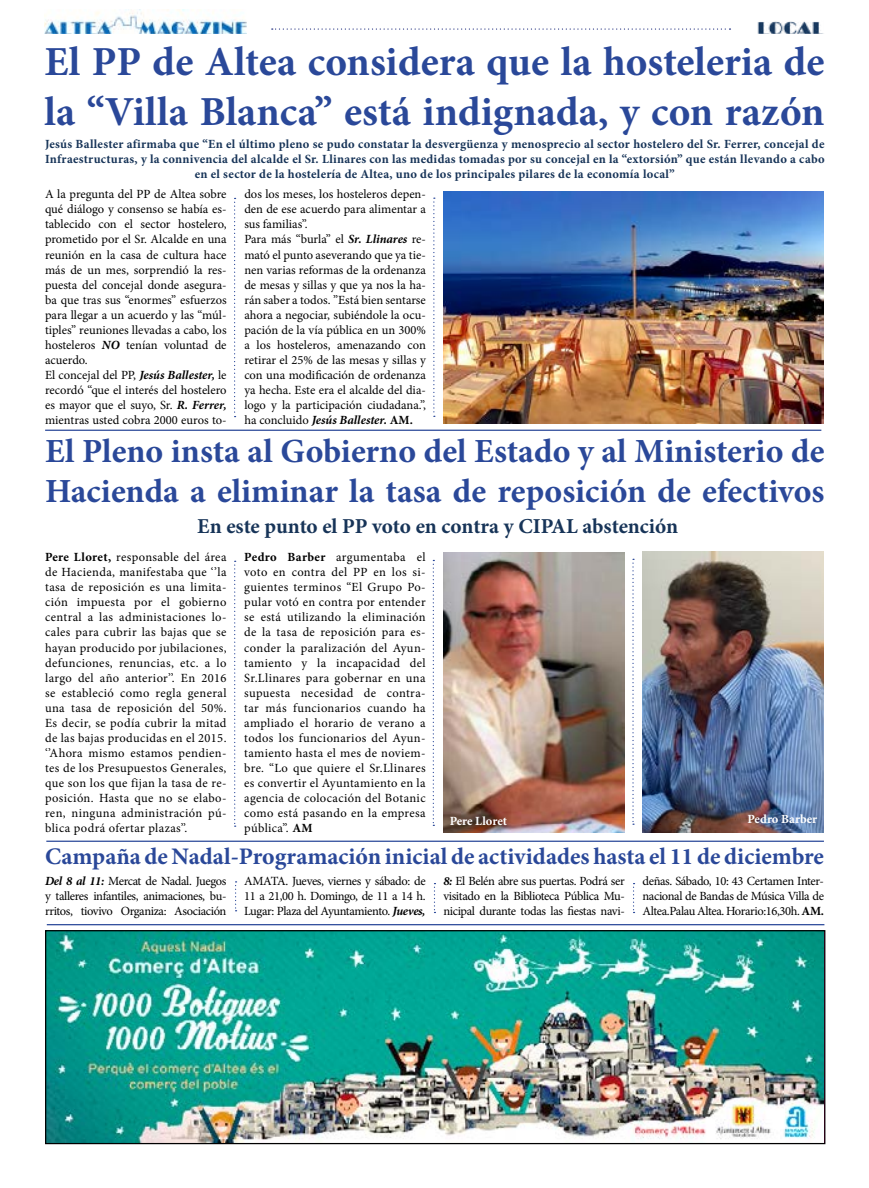
<style>
.page{position:relative;width:869px;height:1188px;background:#fff}
.page>*{position:absolute;margin:0;border:0;box-sizing:border-box;transform-origin:0 0}
.t1{font:700 41.25px/49.5px "Minion Pro";color:#2a4899}
.t2{font:700 33.75px/40.5px "Minion Pro";color:#2a4899}
.t3{font:700 23.75px "Minion Pro";color:#2a4899}
.t4{font:700 21.25px "Minion Pro";letter-spacing:-.005em;color:#173458}
.t5{font:12.5px/15px "Minion Pro";color:#000;text-align:justify}
.t6{font:700 12.5px/15px "Minion Pro";letter-spacing:.02em;color:#173458;text-align:center}
.t7{font:700 12.5px "Minion Pro";letter-spacing:-.005em;color:#fff}
.s1{font-weight:700;font-style:italic}
.s2{font-weight:700}
</style>
<div class="page">
<img style="left:44px;top:9px;width:202px;height:25px">
<img style="left:730px;top:21px;width:94px;height:13px">
<svg style="left:272px;top:28px;width:458px;height:2px"></svg>
<hr style="left:47px;top:923px;width:777px;height:2px;background:#2a4899">
<img style="left:47px;top:931px;width:776px;height:210px">
<div style="left:45px;top:929px;width:780px;height:214px;border:1px solid #000"></div>
<hr style="left:46px;top:840px;width:777px;height:1px;background:#2a4899">
<img style="left:443px;top:191px;width:380px;height:232px">
<svg style="left:234px;top:198px;width:1px;height:219px"></svg>
<svg style="left:433px;top:197px;width:1px;height:220px"></svg>
<hr style="left:45px;top:429px;width:776px;height:2px;background:#2a4899">
<img style="left:642px;top:551px;width:181px;height:280px">
<img style="left:443px;top:552px;width:181px;height:279px">
<svg style="left:234px;top:560px;width:1px;height:266px"></svg>
<svg style="left:432px;top:559px;width:2px;height:266px"></svg>
<svg style="left:632px;top:558px;width:1px;height:266px"></svg>
<svg style="left:235px;top:881px;width:1px;height:30px"></svg>
<svg style="left:433px;top:883px;width:2px;height:29px"></svg>
<svg style="left:633px;top:883px;width:1px;height:29px"></svg>
<h1 class="t1" style="left:44px;top:37px;width:781px">El PP de Altea considera que la hosteleria de la “Villa Blanca” está indignada, y con razón</h1>
<p class="t6" style="left:45px;top:136px;width:780px">Jesús Ballester afirmaba que “En el último pleno se pudo constatar la desvergüenza y menosprecio al sector hostelero del Sr. Ferrer, concejal de<br>Infraestructuras, y la connivencia del alcalde el Sr. Llinares con las medidas tomadas por su concejal en la “extorsión” que están llevando a cabo en el sector de la hostelería de Altea, uno de los principales pilares de la economía local”</p>
<p class="t5" style="left:45px;top:187px;width:183px;text-align:left">A la pregunta del PP de Altea sobre qué diálogo y consenso se había es&shy;tablecido con el sector hostelero, prometido por el Sr. Alcalde en una reunión en la casa de cultura hace más de un mes, sorprendió la res&shy;puesta del concejal donde asegura&shy;ba que tras sus “enormes” esfuerzos para llegar a un acuerdo y las “múl&shy;tiples” reuniones llevadas a cabo, los hosteleros <span class="s1">NO</span> tenían voluntad de acuerdo.<br>El concejal del PP, <span class="s1">Jesús Ballester,</span> le recordó “que el interés del hostelero es mayor que el suyo, Sr. <span class="s1">R. Ferrer, </span>mientras usted cobra 2000 euros to-</p>
<p class="t5" style="left:244px;top:187px;width:183px;text-align:left">dos los meses, los hosteleros depen&shy;den de ese acuerdo para alimentar a sus familias”.<br>Para más “burla” el <span class="s1">Sr. Llinares</span> re&shy;mató el punto aseverando que ya tie&shy;nen varias reformas de la ordenanza de mesas y sillas y que ya nos la ha&shy;rán saber a todos. ”Está bien sentarse ahora a negociar, subiéndole la ocu&shy;pación de la vía pública en un 300% a los hosteleros, amenazando con retirar el 25% de las mesas y sillas y con una modificación de ordenanza ya hecha. Este era el alcalde del dia&shy;logo y la participación ciudadana.”, ha concluido <span class="s1">Jesús Ballester.</span> <span class="s2">AM.</span></p>
<h2 class="t2" style="left:45px;top:430px;width:780px">El Pleno insta al Gobierno del Estado y al Ministerio de<br>Hacienda a eliminar la tasa de reposición de efectivos</h2>
<h3 class="t4" style="left:197px;top:511px;width:482px">En este punto el PP voto en contra y CIPAL abstención</h3>
<p class="t5" style="left:45px;top:550px;width:183px"><span class="s2">Pere Lloret,</span> responsable del área de Hacienda, manifestaba que ‘’la tasa de reposición es una limita&shy;ción impuesta por el gobierno central a las administaciones lo&shy;cales para cubrir las bajas que se hayan producido por jubilaciones, defunciones, renuncias, etc. a lo largo del año anterior’’. En 2016 se estableció como regla general una tasa de reposición del 50%.<br>Es decir, se podía cubrir la mitad de las bajas producidas en el 2015. ‘’Ahora mismo estamos pendien&shy;tes de los Presupuestos Generales, que son los que fijan la tasa de re&shy;posición. Hasta que no se elabo&shy;ren, ninguna administración pú&shy;blica podrá ofertar plazas’’.</p>
<p class="t5" style="left:244px;top:550px;width:183px"><span class="s2">Pedro Barber</span> argumentaba el voto en contra del PP en los si&shy;guientes terminos “El Grupo Po&shy;pular votó en contra por entender se está utilizando la eliminación de la tasa de reposición para es&shy;conder la paralización del Ayun&shy;tamiento y la incapacidad del Sr.Llinares para gobernar en una supuesta necesidad de contra&shy;tar más funcionarios cuando ha ampliado el horario de verano a todos los funcionarios del Ayun&shy;tamiento hasta el mes de noviem&shy;bre. “Lo que quiere el Sr.Llinares es convertir el Ayuntamiento en la agencia de colocación del Botanic como está pasando en la empresa pública”. <span class="s2">AM</span></p>
<p class="t7" style="left:449px;top:811px;width:59px">Pere Lloret</p>
<p class="t7" style="left:747px;top:810px;width:71px">Pedro Barber</p>
<h3 class="t3" style="left:45px;top:839px;width:780px">Campaña de Nadal-Programación inicial de actividades hasta el 11 de diciembre</h3>
<p class="t5" style="left:45px;top:872px;width:183px"><span class="s1">Del 8 al 11:</span> Mercat de Nadal. Juegos y talleres infantiles, animaciones, bu&shy;rritos, tiovivo Organiza: Asociación</p>
<p class="t5" style="left:244px;top:872px;width:183px">AMATA. Jueves, viernes y sábado: de 11 a 21,00 h. Domingo, de 11 a 14 h.<br>Lugar: Plaza del Ayuntamiento. <span class="s1">Jueves,</span></p>
<p class="t5" style="left:443px;top:872px;width:183px"><span class="s1">8:</span> El Belén abre sus puertas. Podrá ser visitado en la Biblioteca Pública Mu&shy;nicipal durante todas las fiestas navi-</p>
<p class="t5" style="left:642px;top:872px;width:183px">deñas. Sábado, 10: 43 Certamen Inter&shy;nacional de Bandas de Música Villa de Altea.Palau Altea. Horario:16,30h. <span class="s2">AM.</span></p>
</div>
